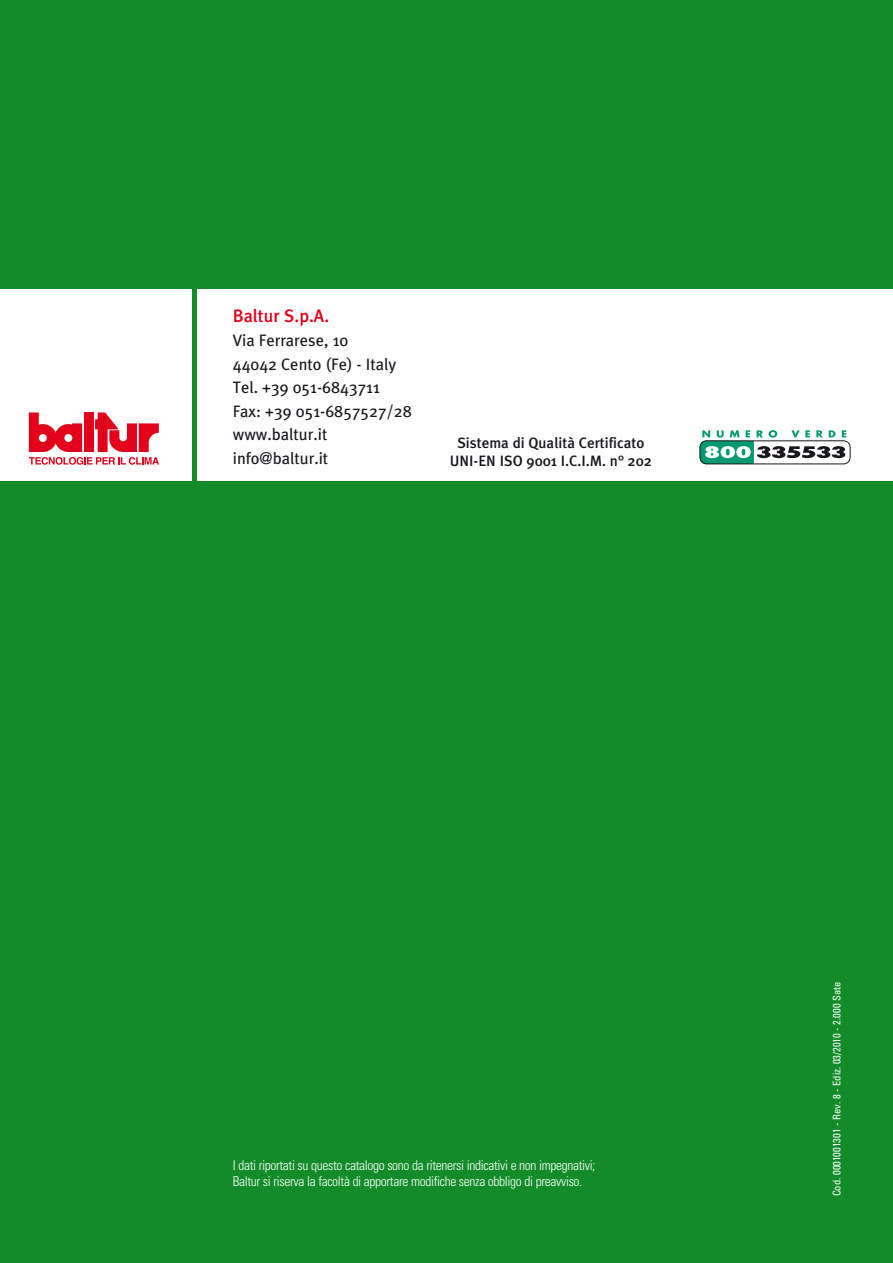
<style>
.page{position:relative;width:893px;height:1263px;background:#138b29}
.page>*{position:absolute;margin:0;border:0;box-sizing:border-box;transform-origin:0 0}
.t1{font:500 18px "Meta Plus";color:#e2001a}
.t2{font:16.5px/23.5px "Meta Plus";color:#1a171c}
.t3{font:500 15px/18px "Meta Plus";color:#1a171c;text-align:center}
.t4{font:300 condensed 13.5px/16.5px "Univers";letter-spacing:-.025em;color:#fff}
.t5{font:condensed 10.5px "Univers";color:#fff}
</style>
<div class="page">
<div style="left:198px;top:289px;width:695px;height:191px;background:#fff"></div>
<div style="left:0;top:289px;width:191px;height:191px;background:#fff"></div>
<svg style="left:29px;top:412px;width:130px;height:53px"></svg>
<svg style="left:699px;top:430px;width:151px;height:35px"></svg>
<h1 class="t1" style="left:233px;top:306px;width:98px">Baltur S.p.A.</h1>
<p class="t2" style="left:233px;top:328px;width:181px">Via Ferrarese, 10<br>44042 Cento (Fe) - Italy<br>Tel. +39 051-6843711<br>Fax: +39 051-6857527/28 www.baltur.it info@baltur.it</p>
<p class="t3" style="left:450px;top:434px;width:204px">Sistema di Qualità Certificato<br>U NI-EN ISO 9001 I.C.I.M. n° 202</p>
<p class="t4" style="left:233px;top:1156px;width:364px">I dati riportati su questo catalogo sono da ritenersi indicativi e non impegnativi;<br>Baltur si riserva la facoltà di apportare modifiche senza obbligo di preavviso.</p>
<p class="t5" style="left:830px;top:1196px;width:216px;rotate:-90deg">Cod. 0001001301 - Rev. 8 - Ediz. 03/2010 - 2.000 Sate</p>
</div>
